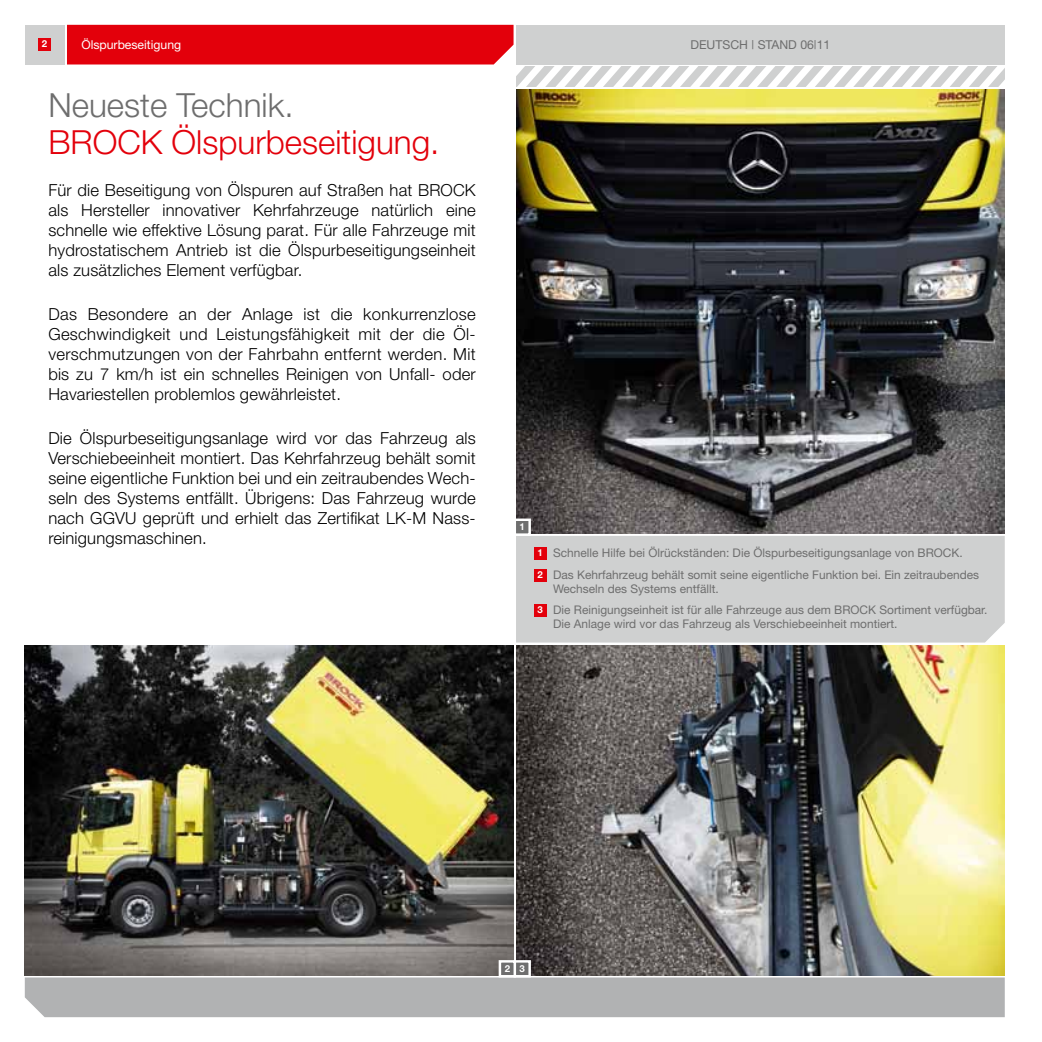
<style>
.page{position:relative;width:1042px;height:1042px;background:#fff}
.page>*{position:absolute;margin:0;border:0;box-sizing:border-box;transform-origin:0 0}
.t1{font:300 33.25px "Helvetica Neue";color:#e3000b}
.t2{font:300 33.25px "Helvetica Neue";color:#6e6e6e}
.t3{font:300 16.62px/19.9px "Helvetica Neue";letter-spacing:.01em;color:#000;text-align:justify}
.t4{font:12.25px "Helvetica Neue";color:#6e6e6e}
.t5{font:12.25px "Helvetica Neue";color:#fff}
.t6{font:11.9px/21.5px "Helvetica Neue";color:#6e6e6e}
.t7{font:700 9.62px "Helvetica Neue";color:#fff}
</style>
<div class="page">
<div style="left:25px;top:25px;width:39px;height:39px;background:#cfd0d0"></div>
<svg style="left:67px;top:25px;width:938px;height:62px"></svg>
<div style="left:516px;top:536px;width:489px;height:106px;background:#cfd0d0"></div>
<img style="left:25px;top:645px;width:488px;height:330px">
<img style="left:516px;top:645px;width:489px;height:330px">
<img style="left:516px;top:89px;width:489px;height:444px">
<div style="left:515px;top:520px;width:15px;height:15px;background:#6e6e6e"></div>
<div style="left:513px;top:518px;width:18px;height:18px;border:2px solid #fff"></div>
<div style="left:38px;top:38px;width:13px;height:13px;background:#e3000b"></div>
<div style="left:25px;top:977px;width:980px;height:40px;background:#b1b2b3"></div>
<div style="left:515px;top:961px;width:15px;height:15px;background:#6e6e6e"></div>
<div style="left:513px;top:960px;width:18px;height:17px;border:2px solid #fff"></div>
<div style="left:500px;top:961px;width:15px;height:15px;background:#6e6e6e"></div>
<div style="left:499px;top:960px;width:17px;height:17px;border:2px solid #fff"></div>
<div style="left:534px;top:547px;width:12px;height:12px;background:#e3000b"></div>
<div style="left:534px;top:604px;width:12px;height:13px;background:#e3000b"></div>
<div style="left:534px;top:569px;width:12px;height:12px;background:#e3000b"></div>
<p class="t7" style="left:42px;top:38px;width:7px">2</p>
<p class="t5" style="left:81px;top:37px;width:101px">Ölspurbeseitigung</p>
<p class="t4" style="left:690px;top:37px;width:141px">DEUTSCH | STAND 06|11</p>
<h1 class="t2" style="left:48px;top:84px;width:247px">Neueste Technik.</h1>
<h1 class="t1" style="left:48px;top:122px;width:393px">BROCK Ölspurbeseitigung.</h1>
<p class="t3" style="left:48px;top:180px;width:429px">Für die Beseitigung von Ölspuren auf Straßen hat BROCK als Hersteller innovativer Kehrfahrzeuge natürlich eine schnelle wie effektive Lösung parat. Für alle Fahrzeuge mit hydrostatischem Antrieb ist die Ölspurbeseitigungseinheit als zusätzliches Element verfügbar.</p>
<p class="t3" style="left:48px;top:304px;width:429px">Das Besondere an der Anlage ist die konkurrenzlose Geschwindigkeit und Leistungsfähigkeit mit der die Öl&shy;verschmutzungen von der Fahrbahn entfernt werden. Mit bis zu 7 km/h ist ein schnelles Reinigen von Unfall- oder Havariestellen problemlos gewährleistet.</p>
<p class="t3" style="left:48px;top:428px;width:429px">Die Ölspurbeseitigungsanlage wird vor das Fahrzeug als Verschiebeeinheit montiert. Das Kehrfahrzeug behält somit seine eigentliche Funktion bei und ein zeitraubendes Wech&shy;seln des Systems entfällt. Übrigens: Das Fahrzeug wurde nach GGVU geprüft und erhielt das Zertifikat LK-M Nass&shy;reinigungsmaschinen.</p>
<p class="t7" style="left:519px;top:520px;width:7px">1</p>
<p class="t7" style="left:537px;top:546px;width:7px">1</p>
<p class="t7" style="left:537px;top:568px;width:7px">2</p>
<p class="t7" style="left:537px;top:604px;width:7px">3</p>
<p class="t6" style="left:553px;top:542px;width:427px">Schnelle Hilfe bei Ölrückständen: Die Ölspurbeseitigungsanlage von BROCK.<br>Das Kehrfahrzeug behält somit seine eigentliche Funktion bei. Ein zeitraubendes</p>
<p class="t6" style="left:553px;top:577px;width:436px">Wechseln des Systems entfällt.<br>Die Reinigungseinheit ist für alle Fahrzeuge aus dem BROCK Sortiment verfügbar.</p>
<p class="t6" style="left:553px;top:613px;width:346px">Die Anlage wird vor das Fahrzeug als Verschiebeeinheit montiert.</p>
<p class="t7" style="left:505px;top:962px;width:22px">2 3</p>
</div>
